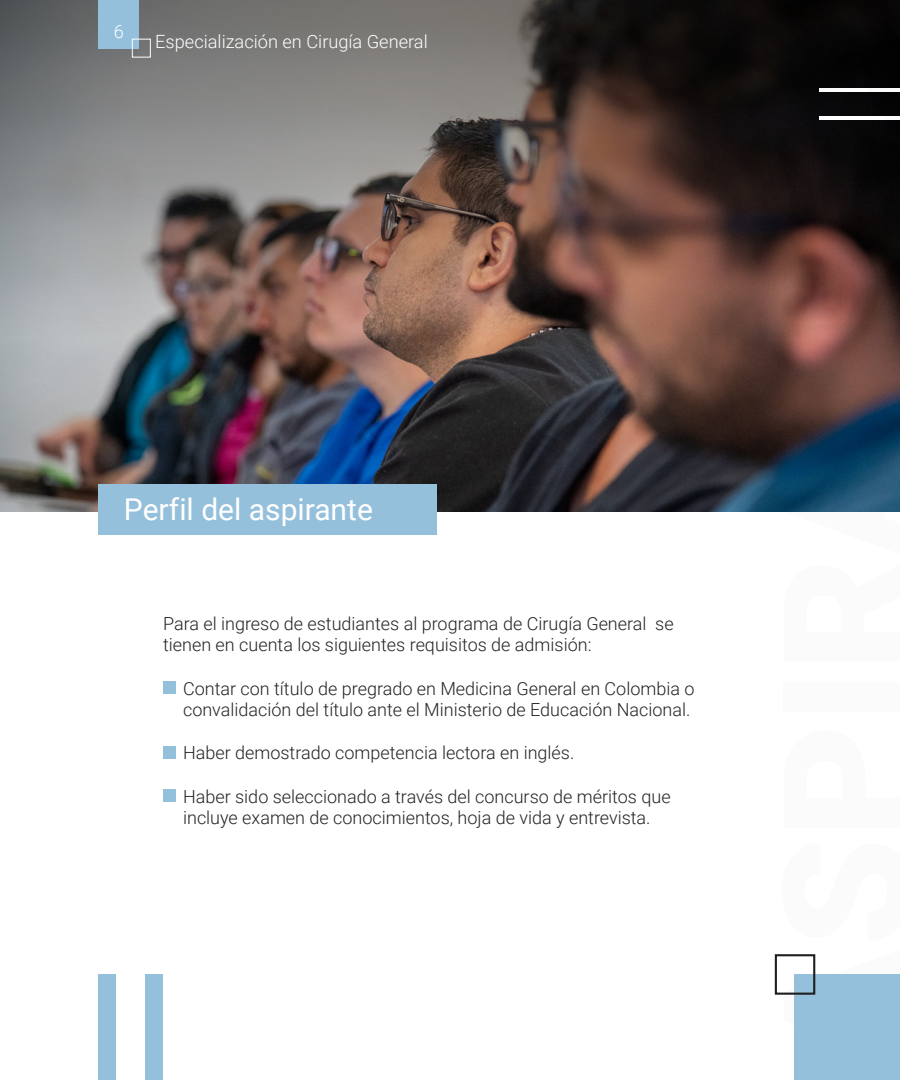
<style>
.page{position:relative;width:900px;height:1080px;background:#fff}
.page>*{position:absolute;margin:0;border:0;box-sizing:border-box;transform-origin:0 0}
.t1{font:30px "Roboto";color:#fff}
.t2{font:300 18.2px "Roboto";color:#fefefe}
.t3{font:300 18.2px "Roboto";color:#fff}
.t4{font:300 18px/21.6px "Roboto";color:#232323}
</style>
<div class="page">
<img style="left:0;top:349px;width:900px;height:162px">
<svg style="left:0;top:0;width:900px;height:349px;background:#675954"></svg>
<hr style="left:819px;top:88px;width:81px;height:4px;background:#fff">
<hr style="left:819px;top:116px;width:81px;height:4px;background:#fff">
<div style="left:98px;top:0;width:41px;height:48px;background:#95c0dc"></div>
<div style="left:132px;top:39px;width:19px;height:18px;border:1px solid #fff"></div>
<div style="left:794px;top:974px;width:106px;height:106px;background:#95c0dc"></div>
<div style="left:775px;top:954px;width:40px;height:41px;border:2px solid #1e1e1e"></div>
<div style="left:98px;top:484px;width:339px;height:50px;background:#95c0dc"></div>
<div style="left:163px;top:681px;width:12px;height:13px;background:#95c0dc"></div>
<div style="left:163px;top:746px;width:12px;height:12px;background:#95c0dc"></div>
<div style="left:163px;top:790px;width:12px;height:12px;background:#95c0dc"></div>
<div style="left:98px;top:974px;width:18px;height:106px;background:#95c0dc"></div>
<div style="left:145px;top:974px;width:18px;height:106px;background:#95c0dc"></div>
<p class="t3" style="left:114px;top:19px;width:12px">6</p>
<p class="t2" style="left:155px;top:29px;width:274px">Especialización en Cirugía General</p>
<h1 class="t1" style="left:124px;top:488px;width:250px">Perfil del aspirante</h1>
<p class="t4" style="left:163px;top:612px;width:512px">Para el ingreso de estudiantes al programa de Cirugía General se tienen en cuenta los siguientes requisitos de admisión:</p>
<p class="t4" style="left:183px;top:677px;width:513px">Contar con título de pregrado en Medicina General en Colombia o convalidación del título ante el Ministerio de Educación Nacional.</p>
<p class="t4" style="left:183px;top:742px;width:393px">Haber demostrado competencia lectora en inglés.</p>
<p class="t4" style="left:183px;top:785px;width:489px">Haber sido seleccionado a través del concurso de méritos que incluye examen de conocimientos, hoja de vida y entrevista.</p>
</div>
